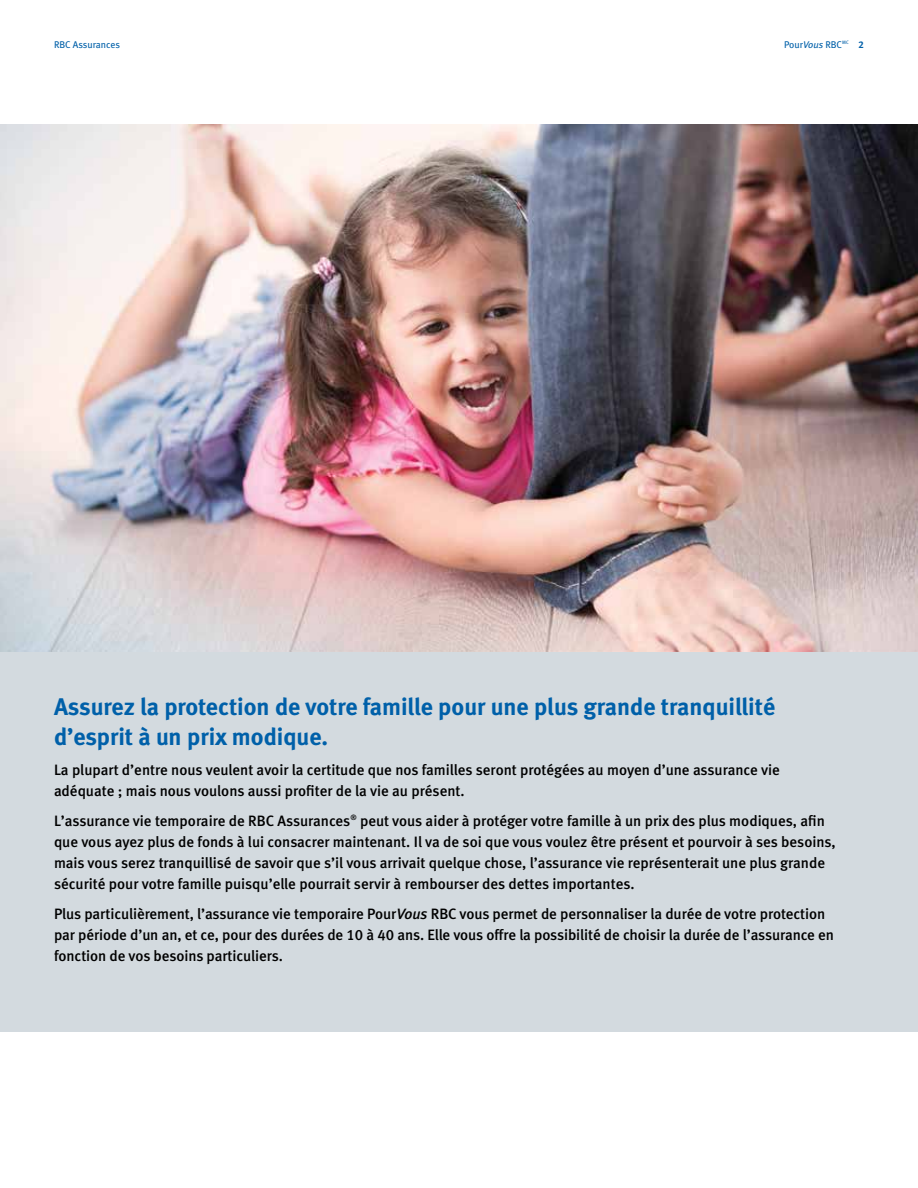
<style>
.page{position:relative;width:918px;height:1188px;background:#fff}
.page>*{position:absolute;margin:0;border:0;box-sizing:border-box;transform-origin:0 0}
.t1{font:24px/30px "Meta Bold LF";color:#0060a9}
.t2{font:15px/21px "Meta Medium LF";letter-spacing:-.005em;color:#000}
.t3{font:9.75px "Meta Book LF";color:#0060a9}
.s1{font-style:italic}
.s2{font-family:"Meta Bold LF"}
</style>
<div class="page">
<div style="left:0;top:651px;width:918px;height:381px;background:#d3dadf"></div>
<img style="left:0;top:125px;width:918px;height:526px">
<p class="t3" style="left:54px;top:39px;width:67px">RBC Assurances</p>
<p class="t3" style="left:784px;top:39px;width:81px">Pour<span class="s1">Vous</span> RBC<sup>MC</sup> <span class="s2">2</span></p>
<h1 class="t1" style="left:54px;top:691px;width:723px">Assurez la protection de votre famille pour une plus grande tranquillité d’esprit à un prix modique.</h1>
<p class="t2" style="left:54px;top:759px;width:727px">La plupart d’entre nous veulent avoir la certitude que nos familles seront protégées au moyen d’une assurance vie adéquate ; mais nous voulons aussi profiter de la vie au présent.</p>
<p class="t2" style="left:54px;top:810px;width:783px">L’assurance vie temporaire de RBC Assurances<sup>®</sup> peut vous aider à protéger votre famille à un prix des plus modiques, afin que vous ayez plus de fonds à lui consacrer maintenant. Il va de soi que vous voulez être présent et pourvoir à ses besoins, mais vous serez tranquillisé de savoir que s’il vous arrivait quelque chose, l’assurance vie représenterait une plus grande sécurité pour votre famille puisqu’elle pourrait servir à rembourser des dettes importantes.</p>
<p class="t2" style="left:54px;top:903px;width:782px">Plus particulièrement, l’assurance vie temporaire Pour<span class="s1">Vous</span> RBC vous permet de personnaliser la durée de votre protection par période d’un an, et ce, pour des durées de 10 à 40 ans. Elle vous offre la possibilité de choisir la durée de l’assurance en fonction de vos besoins particuliers.</p>
</div>
